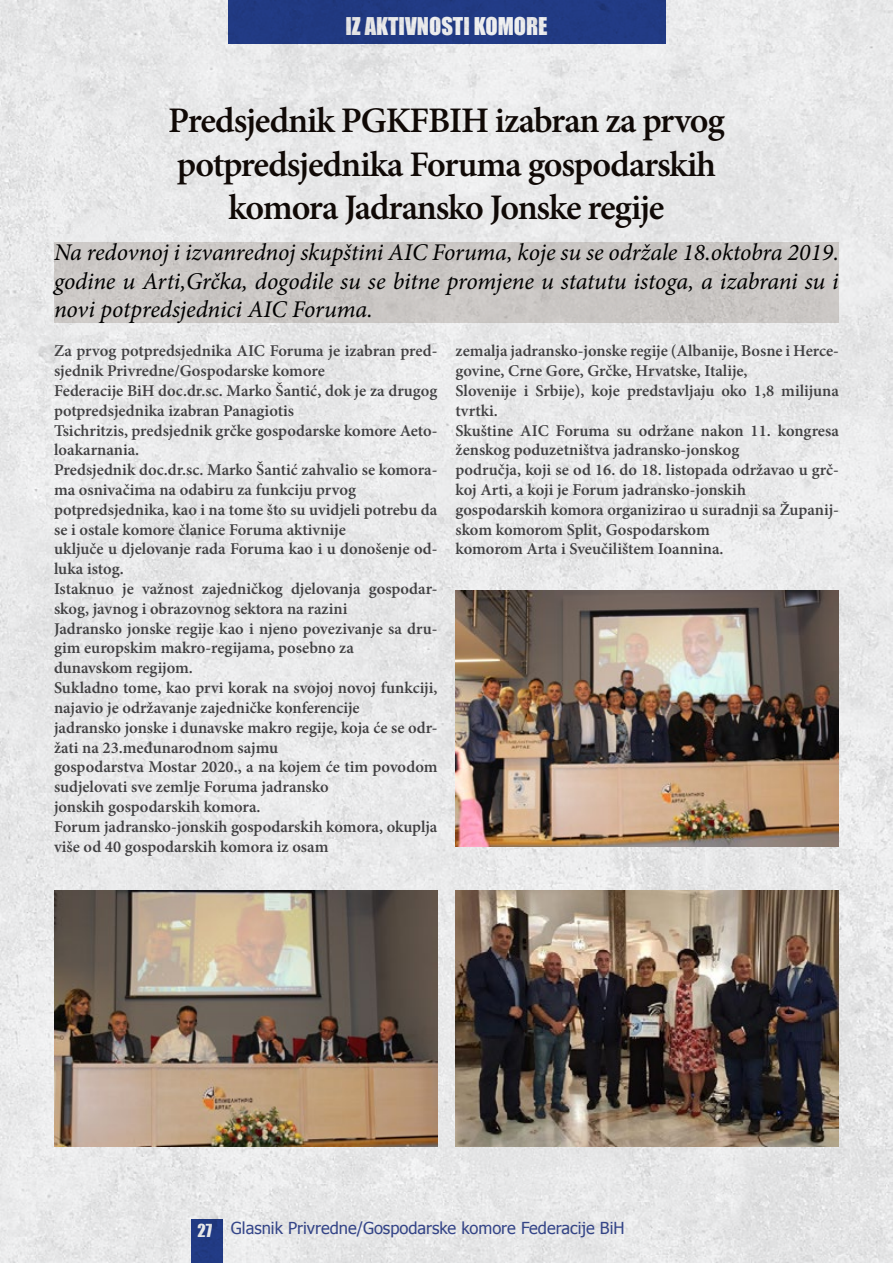
<style>
.page{position:relative;width:893px;height:1263px;background:#fff}
.page>*{position:absolute;margin:0;border:0;box-sizing:border-box;transform-origin:0 0}
.t1{font:600 36px/43.2px "Minion Pro";letter-spacing:-.03em;color:#100906;text-align:center}
.t2{font:italic 24px/28.8px "Minion Pro";letter-spacing:-.01em;color:#000;text-align:justify}
.t3{font:22.5px "Impact";color:#fff}
.t4{font:600 16.5px/19.8px "Minion Pro";color:#414042}
.t5{font:16.5px "Tahoma";color:#3b4d96}
.s1{font-family:"Impact";color:#fff}
</style>
<div class="page">
<img style="left:0;top:0;width:893px;height:1263px">
<div style="left:54px;top:242px;width:785px;height:81px;background:#cac7c4"></div>
<img style="left:54px;top:891px;width:383px;height:255px">
<img style="left:455px;top:591px;width:384px;height:255px">
<img style="left:455px;top:891px;width:384px;height:255px">
<h3 class="t3" style="left:345px;top:8px;width:204px">IZ AKTIVNOSTI KOMORE</h3>
<h1 class="t1" style="left:168px;top:99px;width:558px">Predsjednik PGKFBIH izabran za prvog potpredsjednika Foruma gospodarskih komora Jadransko Jonske regije</h1>
<h2 class="t2" style="left:54px;top:238px;width:786px">Na redovnoj i izvanrednoj skupštini AIC Foruma, koje su se održale 18.oktobra 2019. godine u Arti,Grčka, dogodile su se bitne promjene u statutu istoga, a izabrani su i novi potpredsjednici AIC Foruma.</h2>
<p class="t4" style="left:54px;top:341px;width:385px">Za prvog potpredsjednika AIC Foruma je izabran pred&shy;sjednik Privredne/Gospodarske komore<br>Federacije BiH doc.dr.sc. Marko Šantić, dok je za drugog potpredsjednika izabran Panagiotis<br>Tsichritzis, predsjednik grčke gospodarske komore Aeto&shy;loakarnania.<br>Predsjednik doc.dr.sc. Marko Šantić zahvalio se komora&shy;ma osnivačima na odabiru za funkciju prvog potpredsjednika, kao i na tome što su uvidjeli potrebu da se i ostale komore članice Foruma aktivnije<br>uključe u djelovanje rada Foruma kao i u donošenje od&shy;luka istog.<br>Istaknuo je važnost zajedničkog djelovanja gospodar&shy;skog, javnog i obrazovnog sektora na razini<br>Jadransko jonske regije kao i njeno povezivanje sa dru&shy;gim europskim makro-regijama, posebno za<br>dunavskom regijom.<br>Sukladno tome, kao prvi korak na svojoj novoj funkciji, najavio je održavanje zajedničke konferencije<br>jadransko jonske i dunavske makro regije, koja će se odr&shy;žati na 23.međunarodnom sajmu<br>gospodarstva Mostar 2020., a na kojem će tim povodom sudjelovati sve zemlje Foruma jadransko<br>jonskih gospodarskih komora.<br>Forum jadransko-jonskih gospodarskih komora, okuplja više od 40 gospodarskih komora iz osam</p>
<p class="t4" style="left:455px;top:341px;width:385px">zemalja jadransko-jonske regije (Albanije, Bosne i Herce&shy;govine, Crne Gore, Grčke, Hrvatske, Italije,<br>Slovenije i Srbije), koje predstavljaju oko 1,8 milijuna tvrtki.<br>Skuštine AIC Foruma su održane nakon 11. kongresa ženskog poduzetništva jadransko-jonskog<br>područja, koji se od 16. do 18. listopada održavao u grč&shy;koj Arti, a koji je Forum jadransko-jonskih gospodarskih komora organizirao u suradnji sa Županij&shy;skom komorom Split, Gospodarskom<br>komorom Arta i Sveučilištem Ioannina.</p>
<p class="t5" style="left:197px;top:1217px;width:429px"><span class="s1">27</span> Glasnik Privredne/Gospodarske komore Federacije BiH</p>
</div>
